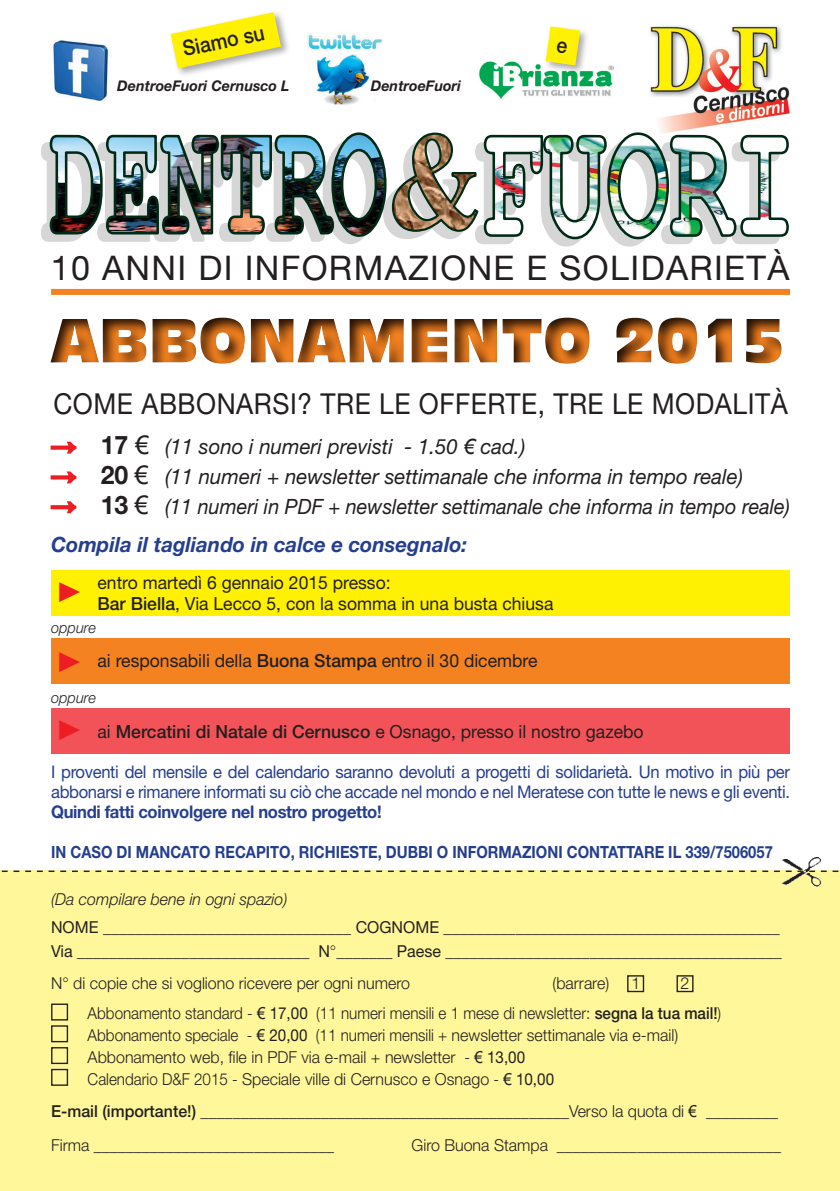
<style>
.page{position:relative;width:840px;height:1191px;background:#fff}
.page>*{position:absolute;margin:0;border:0;box-sizing:border-box;transform-origin:0 0}
.t1{font:58.4px "Incised 901 BT Compact";color:#f58220}
.t2{font:42.4px "Minion Pro";color:#ee1d23}
.t3{font:34px "Helvetica Neue";color:#231f20}
.t4{font:28.8px "Helvetica Neue";letter-spacing:.02em;color:#231f20;scale:.91 1}
.t5{font:500 21.4px "Helvetica Neue";color:#231f20;scale:.9 1}
.t6{font:italic 21px/38.6px "Helvetica Neue";color:#231f20;scale:.94 1}
.t7{font:italic 21px "Helvetica Neue";color:#231f20}
.t8{font:18px/21px "Helvetica Neue";color:#231f20}
.t9{font:17.4px/20px "Helvetica Neue";letter-spacing:-.02em;color:#253f8e;scale:.95 1}
.t10{font:700 17.4px "Helvetica Neue";letter-spacing:-.02em;color:#253f8e;scale:.95 1}
.t11{font:700 16.8px "Helvetica Neue";color:#253f8e;scale:.88 1}
.t12{font:300 16.4px/28.2px "Helvetica Neue";color:#231f20}
.t13{font:300 16.4px/22px "Helvetica Neue";color:#231f20;scale:.92 1}
.t14{font:italic 300 15px "Helvetica Neue";color:#231f20}
.t15{font:italic 700 14.8px "Helvetica Neue";color:#231f20}
.s1{font-family:"Arial";font-weight:900;font-style:normal;font-size:25.6px;color:#ee1d23}
.s2{font-weight:700;font-style:normal;font-size:25.6px}
.s3{font-family:"Arial";font-style:normal;font-size:25.6px}
.s4{font-family:"Arial"}
.s5{font-weight:700;color:#253f8e}
.s6{font-weight:500}
.s7{font-style:italic}
.s8{font-weight:400}
.s9{font-family:"Arial";font-weight:400}
</style>
<div class="page">
<img style="left:613px;top:25px;width:177px;height:107px">
<div style="left:0;top:870px;width:839px;height:321px;background:#fff799"></div>
<svg style="left:50px;top:441px;width:27px;height:13px"></svg>
<svg style="left:50px;top:471px;width:27px;height:13px"></svg>
<svg style="left:50px;top:501px;width:27px;height:13px"></svg>
<svg style="left:1px;top:870px;width:838px;height:2px"></svg>
<div style="left:51px;top:1003px;width:17px;height:17px;border:1px solid #231f20"></div>
<div style="left:51px;top:1025px;width:17px;height:17px;border:1px solid #231f20"></div>
<div style="left:51px;top:1047px;width:17px;height:17px;border:1px solid #231f20"></div>
<div style="left:51px;top:1068px;width:17px;height:17px;border:1px solid #231f20"></div>
<div style="left:626px;top:975px;width:17px;height:17px;border:1px solid #231f20"></div>
<div style="left:676px;top:975px;width:17px;height:17px;border:1px solid #231f20"></div>
<img style="left:778px;top:857px;width:45px;height:29px">
<img style="left:41px;top:132px;width:748px;height:115px">
<div style="left:51px;top:289px;width:738px;height:6px;background:#f58220"></div>
<img style="left:51px;top:40px;width:60px;height:60px">
<img style="left:307px;top:33px;width:75px;height:72px">
<div style="left:169px;top:10px;width:122px;height:69px;background:#231f20;opacity:.39"></div>
<svg style="left:170px;top:12px;width:111px;height:56px"></svg>
<img style="left:479px;top:61px;width:134px;height:38px">
<div style="left:543px;top:25px;width:46px;height:50px;background:#231f20;opacity:.39"></div>
<div style="left:51px;top:570px;width:738px;height:45px;background:#fff101"></div>
<div style="left:51px;top:638px;width:738px;height:46px;background:#f58220"></div>
<div style="left:51px;top:708px;width:738px;height:45px;background:#f25358"></div>
<svg style="left:50px;top:317px;width:732px;height:47px"></svg>
<svg style="left:545px;top:26px;width:35px;height:39px"></svg>
<h3 class="t5" style="left:180px;top:37px;width:94px;rotate:-12deg">Siamo su</h3>
<p class="t15" style="left:117px;top:77px;width:173px">DentroeFuori Cernusco L</p>
<p class="t15" style="left:370px;top:77px;width:92px">DentroeFuori</p>
<h3 class="t3" style="left:51px;top:247px;width:73px">10 anni</h3>
<h3 class="t3" style="left:198px;top:247px;width:70px">di informazione</h3>
<h3 class="t3" style="left:526px;top:247px;width:55px">e solidarietà</h3>
<h1 class="t1" style="left:51px;top:306px;width:735px">ABBONAMENTO 2015</h1>
<h3 class="t4" style="left:53px;top:387px;width:808px">COME ABBONARSI? TRE LE OFFERTE, TRE LE MODALITÀ</h3>
<p class="t7" style="left:51px;top:434px;width:475px"><span class="s1">→</span> <span class="s2">17</span> <span class="s3">€</span> (11 sono i numeri previsti - 1.50 <span class="s4">€</span> cad.)</p>
<p class="t7" style="left:51px;top:464px;width:693px"><span class="s1">→</span> <span class="s2">20</span> <span class="s3">€</span> (11 numeri + newsletter settimanale che informa in tempo reale)</p>
<p class="t6" style="left:51px;top:486px;width:787px"><span class="s1">→</span> <span class="s2">13</span> <span class="s3">€</span> (11 numeri in PDF + newsletter settimanale che informa in tempo reale)<br><span class="s5">Compila il tagliando in calce e consegnalo:</span></p>
<h2 class="t2" style="left:56px;top:561px;width:27px">▶</h2>
<p class="t8" style="left:97px;top:572px;width:457px">entro martedì 6 gennaio 2015 presso:<br><span class="s6">Bar Biella</span>, Via Lecco 5, con la somma in una busta chiusa</p>
<h2 class="t2" style="left:56px;top:631px;width:27px">▶</h2>
<p class="t8" style="left:97px;top:649px;width:441px">ai responsabili della <span class="s6">Buona Stampa</span> entro il 30 dicembre</p>
<p class="t14" style="left:51px;top:618px;width:46px">oppure</p>
<p class="t14" style="left:51px;top:689px;width:46px">oppure</p>
<h2 class="t2" style="left:56px;top:699px;width:27px">▶</h2>
<p class="t8" style="left:97px;top:720px;width:547px">ai <span class="s6">Mercatini di Natale di Cernusco</span> e Osnago, presso il nostro gazebo</p>
<p class="t9" style="left:51px;top:762px;width:779px">I proventi del mensile e del calendario saranno devoluti a progetti di solidarietà. Un motivo in più per abbonarsi e rimanere informati su ciò che accade nel mondo e nel Meratese con tutte le news e gli eventi.</p>
<p class="t10" style="left:51px;top:801px;width:349px">QUINDI FATTI COINVOLGERE NEL NOSTRO PROGETTO!</p>
<p class="t11" style="left:51px;top:842px;width:821px">IN CASO DI MANCATO RECAPITO, RICHIESTE, DUBBI O INFORMAZIONI CONTATTARE IL 339/7506057</p>
<p class="t12" style="left:51px;top:884px;width:730px"><span class="s7">(Da compilare bene in ogni spazio)<br></span><span class="s8">NOME</span> _______________________________ <span class="s8">COGNOME</span> __________________________________________</p>
<p class="t12" style="left:51px;top:934px;width:731px;line-height:32px"><span class="s8">Via</span> _____________________________ <span class="s8">N</span>°_______ <span class="s8">Paese _______</span>___________________________________<br>N° di copie che si vogliono ricevere per ogni numero</p>
<p class="t12" style="left:552px;top:968px;width:58px">(barrare)</p>
<p class="t12" style="left:631px;top:968px;width:10px">1</p>
<p class="t12" style="left:88px;top:967px;width:634px;line-height:30px;text-indent:592px">2<br>Abbonamento standard - <span class="s9">€</span> <span class="s8">17,00</span> (11 numeri mensili e 1 mese di newsletter: <span class="s6">segna la tua mail!</span>)</p>
<p class="t13" style="left:88px;top:1023px;width:643px">Abbonamento speciale - <span class="s9">€</span> <span class="s8">20,00</span> (11 numeri mensili + newsletter settimanale via e-mail)<br>Abbonamento web, file in PDF via e-mail + newsletter - <span class="s9">€</span> <span class="s8">13,00<br></span>Calendario D&amp;F 2015 - Speciale ville di Cernusco e Osnago - <span class="s9">€</span> <span class="s8">10,00</span></p>
<p class="t12" style="left:51px;top:1093px;width:728px;line-height:34px"><span class="s6">E-mail (importante!)</span> ______________________________________________Verso la quota di <span class="s9">€</span> _________<br>Firma ______________________________</p>
<p class="t12" style="left:411px;top:1130px;width:371px">Giro Buona Stampa ____________________________</p>
</div>
